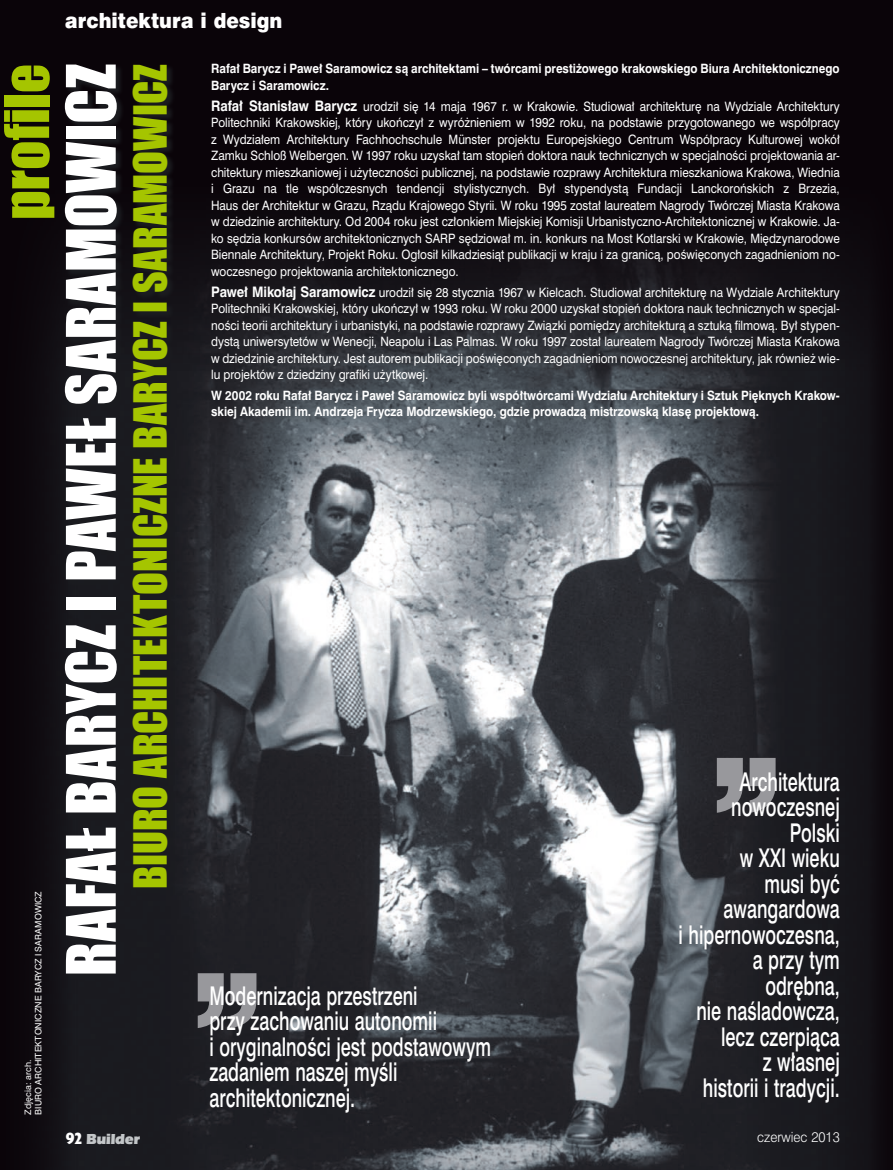
<style>
.page{position:relative;width:893px;height:1170px;background:#fff}
.page>*{position:absolute;margin:0;border:0;box-sizing:border-box;transform-origin:0 0}
.t1{font:63px "Impact";color:#fff}
.t2{font:57px "Impact";color:#a5c500}
.t3{font:42px "Impact";letter-spacing:-.005em;color:#a5c500}
.t4{font:24px/25.5px "Swis 721 Md PL";color:#fff;text-align:right;scale:.7 1}
.t5{font:19.5px "Swis 721 Blk PL";color:#fff;scale:.9 1}
.t6{font:15px "Eras Itc PEE Ultr";letter-spacing:.025em;color:#c3c6c8;scale:.96 1}
.t7{font:13.05px "Swis 721 Lt PL";color:#fff;scale:.95 1}
.t8{font:12px/16.5px "Swis 721 PL";letter-spacing:-.005em;color:#fff;text-align:justify;scale:.91 1}
.t9{font:700 12px/16.5px "Swis 721 PL";letter-spacing:-.005em;color:#fff;scale:.91 1}
.t10{font:8.25px/10.5px "Swis 721 PL";letter-spacing:.01em;color:#fff}
.s1{font-weight:700;font-size:13.5px}
.s2{font-family:"Humanst 521 X Bd Cn PL";color:#fff}
</style>
<div class="page">
<div style="left:0;top:0;width:893px;height:1169px;background:#0a0409"></div>
<img style="left:47px;top:225px;width:828px;height:944px">
<div style="left:63px;top:63px;width:112px;height:918px;background:#1b1c20"></div>
<svg style="left:750px;top:757px;width:26px;height:55px"></svg>
<svg style="left:717px;top:757px;width:26px;height:55px"></svg>
<svg style="left:230px;top:973px;width:26px;height:54px"></svg>
<svg style="left:198px;top:973px;width:26px;height:54px"></svg>
<h3 class="t5" style="left:65px;top:7px;width:243px">architektura i design</h3>
<h2 class="t2" style="left:-17px;top:220px;width:157px;rotate:-90deg">profile</h2>
<h1 class="t1" style="left:42px;top:976px;width:913px;rotate:-90deg">Rafał Barycz i Paweł Saramowicz</h1>
<h3 class="t3" style="left:118px;top:888px;width:826px;rotate:-90deg">BIURO ARCHITEKTONICZNE BARYCZ I SARAMOWICZ</h3>
<p class="t9" style="left:211px;top:60px;width:692px">Rafał Barycz i Paweł Saramowicz są architektami – twórcami prestiżowego krakowskiego Biura Architektonicznego<br>Barycz i Saramowicz.</p>
<p class="t8" style="left:211px;top:98px;width:692px"><span class="s1">Rafał Stanisław Barycz</span> urodził się 14 maja 1967 r. w Krakowie. Studiował architekturę na Wydziale Architektury Politechniki Krakowskiej, który ukończył z wyróżnieniem w 1992 roku, na podstawie przygotowanego we współpracy z Wydziałem Architektury Fachhochschule Münster projektu Europejskiego Centrum Współpracy Kulturowej wokół Zamku Schloß Welbergen. W 1997 roku uzyskał tam stopień doktora nauk technicznych w specjalności projektowania ar&shy;chitektury mieszkaniowej i użyteczności publicznej, na podstawie rozprawy Architektura mieszkaniowa Krakowa, Wiednia i Grazu na tle współczesnych tendencji stylistycznych. Był stypendystą Fundacji Lanckorońskich z Brzezia, Haus der Architektur w Grazu, Rządu Krajowego Styrii. W roku 1995 został laureatem Nagrody Twórczej Miasta Krakowa w dziedzinie architektury. Od 2004 roku jest członkiem Miejskiej Komisji Urbanistyczno-Architektonicznej w Krakowie. Ja&shy;ko sędzia konkursów architektonicznych SARP sędziował m. in. konkurs na Most Kotlarski w Krakowie, Międzynarodowe Biennale Architektury, Projekt Roku. Ogłosił kilkadziesiąt publikacji w kraju i za granicą, poświęconych zagadnieniom no&shy;woczesnego projektowania architektonicznego.</p>
<p class="t8" style="left:211px;top:283px;width:692px"><span class="s1">Paweł Mikołaj Saramowicz</span> urodził się 28 stycznia 1967 w Kielcach. Studiował architekturę na Wydziale Architektury Politechniki Krakowskiej, który ukończył w 1993 roku. W roku 2000 uzyskał stopień doktora nauk technicznych w specjal&shy;ności teorii architektury i urbanistyki, na podstawie rozprawy Związki pomiędzy architekturą a sztuką filmową. Był stypen&shy;dystą uniwersytetów w Wenecji, Neapolu i Las Palmas. W roku 1997 został laureatem Nagrody Twórczej Miasta Krakowa w dziedzinie architektury. Jest autorem publikacji poświęconych zagadnieniom nowoczesnej architektury, jak również wie&shy;lu projektów z dziedziny grafiki użytkowej.</p>
<p class="t9" style="left:211px;top:387px;width:692px">W 2002 roku Rafał Barycz i Paweł Saramowicz byli współtwórcami Wydziału Architektury i Sztuk Pięknych Krakow&shy;skiej Akademii im. Andrzeja Frycza Modrzewskiego, gdzie prowadzą mistrzowską klasę projektową.</p>
<h3 class="t4" style="left:679px;top:768px;width:232px">Architektura nowoczesnej<br>Polski<br>w XXI wieku<br>musi być awangardowa<br>i hipernowoczesna, a przy tym odrębna,<br>nie naśladowcza, lecz czerpiąca<br>z własnej<br>historii i tradycji.</h3>
<p class="t10" style="left:23px;top:1114px;width:225px;rotate:-90deg">Zdjęcia: arch.<br>BIURO ARCHITEKTONICZNE BARYCZ I SARAMOWICZ</p>
<h3 class="t4" style="left:209px;top:982px;width:404px;text-align:left">Modernizacja przestrzeni<br>przy zachowaniu autonomii<br>i oryginalności jest podstawowym zadaniem naszej myśli architektonicznej.</h3>
<p class="t6" style="left:66px;top:1131px;width:79px"><span class="s2">92</span> Builder</p>
<p class="t7" style="left:757px;top:1128px;width:88px">czerwiec 2013</p>
</div>
